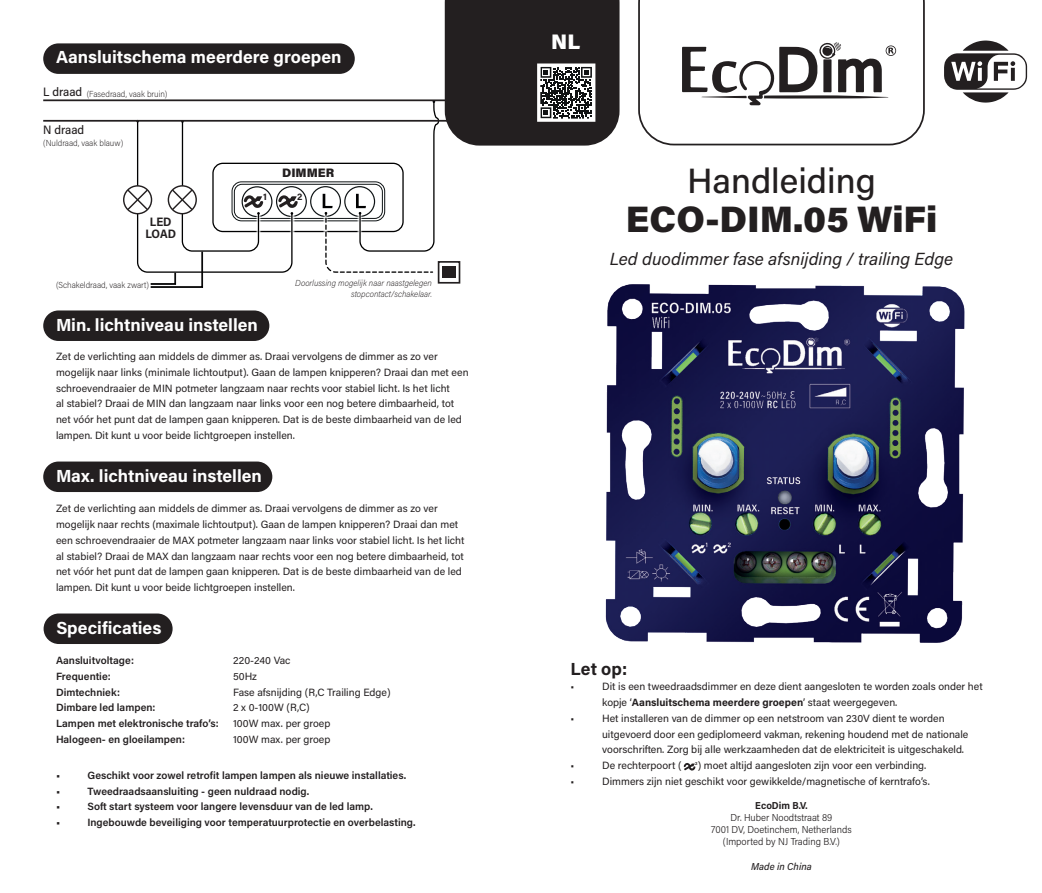
<style>
.page{position:relative;width:1042px;height:893px;background:#fff}
.page>*{position:absolute;margin:0;border:0;box-sizing:border-box;transform-origin:0 0}
.t1{font:900 36.75px "Acumin Pro";color:#231f20}
.t2{font:500 35px "Acumin Pro";color:#231f20}
.t3{font:900 21px "Acumin Pro";color:#fff}
.t4{font:700 17.5px "Acumin Pro";color:#fff}
.t5{font:italic 17.5px "Acumin Pro";color:#231f20}
.t6{font:700 17.5px "Acumin Pro";color:#231f20}
.t7{font:700 12.25px/12.2px "Acumin Pro Semi Cond";color:#231f20;text-align:center}
.t8{font:900 12.25px "Acumin Pro";color:#231f20}
.t9{font:500 12.25px "Acumin Pro Semi Cond";letter-spacing:-.005em;color:#231f20}
.t10{font:10.5px/15.8px "Acumin Pro";color:#231f20}
.t11{font:600 10.5px/15.8px "Acumin Pro";color:#231f20}
.t12{font:300 10.15px/12.1px "Acumin Pro Semi Cond";color:#231f20;text-align:center}
.t13{font:italic 500 10.15px "Acumin Pro Semi Cond";color:#231f20}
.t14{font:700 10.15px "Acumin Pro Semi Cond";color:#231f20}
.t15{font:700 9.62px "Acumin Pro";color:#231f20}
.t16{font:200 8.75px "Acumin Pro Semi Cond";color:#231f20}
.t17{font:italic 200 8.75px/10.5px "Acumin Pro Semi Cond";color:#231f20;text-align:right}
.t18{font:700 4.38px "Acumin Pro";color:#231f20}
.s1{font-weight:500;font-size:12.25px}
.s2{font-weight:700}
</style>
<div class="page">
<svg style="left:638px;top:0;width:287px;height:145px"></svg>
<svg style="left:682px;top:42px;width:214px;height:63px"></svg>
<svg style="left:944px;top:41px;width:83px;height:62px"></svg>
<div style="left:43px;top:310px;width:226px;height:31px;background:#231f20;border-radius:15px"></div>
<div style="left:43px;top:462px;width:229px;height:30px;background:#231f20;border-radius:15px"></div>
<div style="left:44px;top:613px;width:129px;height:31px;background:#231f20;border-radius:15px"></div>
<div style="left:43px;top:43px;width:312px;height:31px;background:#231f20;border-radius:15px"></div>
<svg style="left:134px;top:119px;width:7px;height:66px"></svg>
<hr style="left:137px;top:121px;width:1px;height:70px;background:#000001">
<svg style="left:179px;top:119px;width:7px;height:66px"></svg>
<hr style="left:182px;top:121px;width:1px;height:70px;background:#000001">
<div style="left:212px;top:163px;width:192px;height:69px;border:1px solid #000001;border-radius:10px"></div>
<div style="left:232px;top:182px;width:153px;height:39px;border:1px solid #0d1214;border-radius:9px"></div>
<svg style="left:234px;top:184px;width:148px;height:34px"></svg>
<div style="left:234px;top:184px;width:148px;height:35px;border:1px solid #0d1214;border-radius:8px"></div>
<div style="left:242px;top:186px;width:30px;height:31px;border:1px solid #0d1214;border-radius:50%"></div>
<div style="left:276px;top:187px;width:30px;height:29px;background:#fff;border-radius:50%"></div>
<div style="left:276px;top:186px;width:31px;height:31px;border:1px solid #0d1214;border-radius:50%"></div>
<svg style="left:311px;top:187px;width:29px;height:29px"></svg>
<div style="left:310px;top:186px;width:31px;height:31px;border:1px solid #0d1214;border-radius:50%"></div>
<div style="left:322px;top:210px;width:113px;height:65px;background:#fff"></div>
<svg style="left:323px;top:0;width:296px;height:273px"></svg>
<hr style="left:43px;top:99px;width:417px;height:2px;background:#231f20">
<hr style="left:43px;top:120px;width:417px;height:2px;background:#231f20">
<div style="left:123px;top:185px;width:29px;height:29px;border:1px solid #231f20;border-radius:50%"></div>
<div style="left:168px;top:185px;width:29px;height:29px;border:1px solid #231f20;border-radius:50%"></div>
<div style="left:438px;top:262px;width:21px;height:21px;background:#fff"></div>
<div style="left:438px;top:261px;width:22px;height:23px;border:2px solid #231f20"></div>
<div style="left:442px;top:267px;width:14px;height:11px;background:#231f20"></div>
<img style="left:605px;top:284px;width:360px;height:358px">
<svg style="left:126px;top:188px;width:172px;height:100px"></svg>
<svg style="left:684px;top:763px;width:11px;height:8px"></svg>
<h3 class="t4" style="left:56px;top:44px;width:287px">Aansluitschema meerdere groepen</h3>
<p class="t16" style="left:43px;top:88px;width:126px"><span class="s1">L draad</span> (Fasedraad, vaak bruin)</p>
<p class="t9" style="left:43px;top:122px;width:43px">N draad</p>
<p class="t16" style="left:43px;top:137px;width:82px">(Nuldraad, vaak blauw)</p>
<p class="t7" style="left:145px;top:215px;width:32px">LED<br>LOAD</p>
<p class="t16" style="left:56px;top:279px;width:95px">(Schakeldraad, vaak zwart)</p>
<p class="t8" style="left:282px;top:164px;width:54px">DIMMER</p>
<p class="t15" style="left:263px;top:190px;width:5px">1</p>
<p class="t15" style="left:297px;top:190px;width:7px">2</p>
<p class="t17" style="left:295px;top:278px;width:138px">Doorlussing mogelijk naar naastgelegen stopcontact/schakelaar.</p>
<h3 class="t4" style="left:56px;top:312px;width:203px">Min. lichtniveau instellen</h3>
<p class="t10" style="left:56px;top:348px;width:414px">Zet de verlichting aan middels de dimmer as. Draai vervolgens de dimmer as zo ver mogelijk naar links (minimale lichtoutput). Gaan de lampen knipperen? Draai dan met een schroevendraaier de MIN potmeter langzaam naar rechts voor stabiel licht. Is het licht<br>al stabiel? Draai de MIN dan langzaam naar links voor een nog betere dimbaarheid, tot net vóór het punt dat de lampen gaan knipperen. Dat is de beste dimbaarheid van de led lampen. Dit kunt u voor beide lichtgroepen instellen.</p>
<h3 class="t4" style="left:56px;top:463px;width:207px">Max. lichtniveau instellen</h3>
<p class="t10" style="left:56px;top:500px;width:410px">Zet de verlichting aan middels de dimmer as. Draai vervolgens de dimmer as zo ver mogelijk naar rechts (maximale lichtoutput). Gaan de lampen knipperen? Draai dan met een schroevendraaier de MAX potmeter langzaam naar links voor stabiel licht. Is het licht al stabiel? Draai de MAX dan langzaam naar rechts voor een nog betere dimbaarheid, tot net vóór het punt dat de lampen gaan knipperen. Dat is de beste dimbaarheid van de led lampen. Dit kunt u voor beide lichtgroepen instellen.</p>
<h3 class="t4" style="left:56px;top:615px;width:107px">Specificaties</h3>
<p class="t11" style="left:56px;top:652px;width:164px">Aansluitvoltage:<br>Frequentie:<br>Dimtechniek:<br>Dimbare led lampen:<br>Lampen met elektronische trafo’s:<br>Halogeen- en gloeilampen:</p>
<p class="t10" style="left:233px;top:652px;width:159px">220-240 Vac<br>50Hz<br>Fase afsnijding (R,C Trailing Edge)<br>2 x 0-100W (R,C)<br>100W max. per groep<br>100W max. per groep</p>
<p class="t11" style="left:56px;top:767px;width:6px">•</p>
<p class="t11" style="left:87px;top:767px;width:320px">Geschikt voor zowel retrofit lampen lampen als nieuwe installaties.</p>
<p class="t11" style="left:56px;top:783px;width:6px">•</p>
<p class="t11" style="left:87px;top:783px;width:223px">Tweedraadsaansluiting - geen nuldraad nodig.</p>
<p class="t11" style="left:56px;top:798px;width:6px">•</p>
<p class="t11" style="left:87px;top:798px;width:287px">Soft start systeem voor langere levensduur van de led lamp.</p>
<p class="t11" style="left:56px;top:814px;width:6px">•</p>
<p class="t11" style="left:87px;top:814px;width:329px">Ingebouwde beveiliging voor temperatuurprotectie en overbelasting.</p>
<h3 class="t3" style="left:551px;top:27px;width:30px">NL</h3>
<h2 class="t2" style="left:687px;top:157px;width:190px">Handleiding</h2>
<h1 class="t1" style="left:626px;top:193px;width:313px">ECO-DIM.05 WiFi</h1>
<h3 class="t5" style="left:610px;top:246px;width:345px">Led duodimmer fase afsnijding / trailing Edge</h3>
<h3 class="t6" style="left:570px;top:656px;width:58px">Let op:</h3>
<p class="t10" style="left:570px;top:678px;width:5px">•</p>
<p class="t10" style="left:602px;top:678px;width:382px">Dit is een tweedraadsdimmer en deze dient aangesloten te worden zoals onder het kopje ‘<span class="s2">Aansluitschema meerdere groepen</span>’ staat weergegeven.</p>
<p class="t10" style="left:570px;top:710px;width:5px">•</p>
<p class="t10" style="left:602px;top:710px;width:368px">Het installeren van de dimmer op een netstroom van 230V dient te worden uitgevoerd door een gediplomeerd vakman, rekening houdend met de nationale voorschriften. Zorg bij alle werkzaamheden dat de elektriciteit is uitgeschakeld.</p>
<p class="t10" style="left:570px;top:757px;width:5px">•</p>
<p class="t10" style="left:602px;top:757px;width:81px">De rechterpoort (</p>
<p class="t10" style="left:698px;top:757px;width:230px">) moet altijd aangesloten zijn voor een verbinding.</p>
<p class="t10" style="left:570px;top:773px;width:5px">•</p>
<p class="t10" style="left:602px;top:773px;width:329px">Dimmers zijn niet geschikt voor gewikkelde/magnetische of kerntrafo’s.</p>
<p class="t18" style="left:695px;top:760px;width:4px">2</p>
<p class="t14" style="left:755px;top:798px;width:54px">EcoDim B.V.</p>
<p class="t12" style="left:711px;top:811px;width:142px">Dr. Huber Noodtstraat 89<br>7001 DV, Doetinchem, Netherlands (Imported by NJ Trading B.V.)</p>
<p class="t13" style="left:751px;top:859px;width:62px">Made in China</p>
</div>
